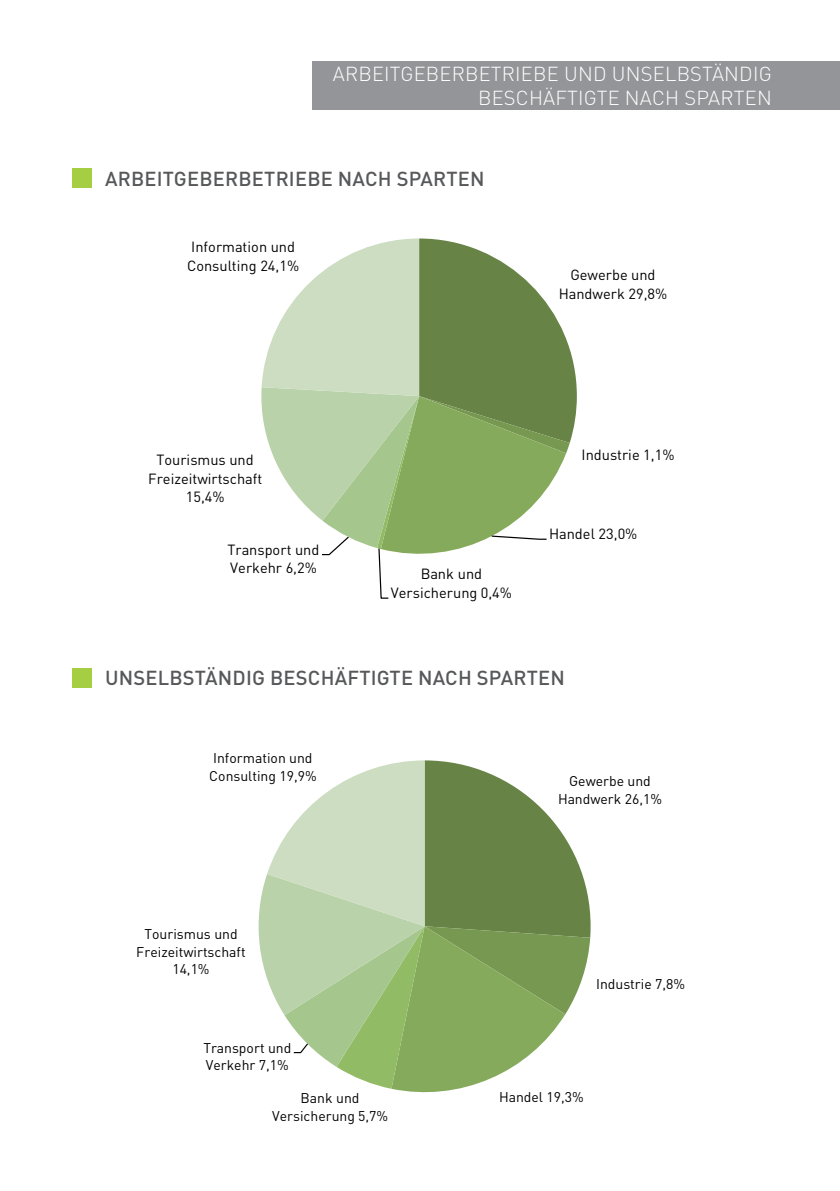
<style>
.page{position:relative;width:840px;height:1191px;background:#fff}
.page>*{position:absolute;margin:0;border:0;box-sizing:border-box;transform-origin:0 0}
.t1{font:500 20px "DIN Pro";letter-spacing:.01em;color:#57585a}
.t2{font:300 20px/24px "DIN Pro";letter-spacing:.01em;color:#fff;text-align:right}
.t3{font:14.6px/18.6px "DIN Pro";color:#000001;text-align:center}
.t4{font:14px/17.8px "DIN Pro";color:#000001;text-align:center}
</style>
<div class="page">
<div style="left:312px;top:61px;width:527px;height:49px;background:#939598"></div>
<div style="left:72px;top:168px;width:20px;height:20px;background:#a5ce43"></div>
<div style="left:72px;top:667px;width:20px;height:20px;background:#a5ce43"></div>
<svg style="left:261px;top:238px;width:315px;height:361px"></svg>
<svg style="left:258px;top:760px;width:332px;height:333px"></svg>
<h1 class="t2" style="left:332px;top:61px;width:440px">ARBEITGEBERBETRIEBE UND UNSELBSTÄNDIG<br>BESCHÄFTIGTE NACH SPARTEN</h1>
<h1 class="t1" style="left:105px;top:165px;width:381px">ARBEITGEBERBETRIEBE NACH SPARTEN</h1>
<p class="t3" style="left:187px;top:237px;width:114px;text-align:left">Information und<br>Consulting 24,1%</p>
<p class="t3" style="left:558px;top:265px;width:110px">Gewerbe und<br>Handwerk 29,8%</p>
<p class="t3" style="left:148px;top:450px;width:116px">Tourismus und<br>Freizeitwirtschaft<br>15,4%</p>
<p class="t3" style="left:227px;top:539px;width:93px;text-align:left">Transport und<br>Verkehr 6,2%</p>
<p class="t3" style="left:390px;top:564px;width:123px">Bank und<br>Versicherung 0,4%</p>
<p class="t3" style="left:581px;top:445px;width:94px">Industrie 1,1%</p>
<p class="t3" style="left:548px;top:524px;width:90px">Handel 23,0%</p>
<h1 class="t1" style="left:105px;top:664px;width:461px">UNSELBSTÄNDIG BESCHÄFTIGTE NACH SPARTEN</h1>
<p class="t4" style="left:209px;top:748px;width:109px;text-align:left">Information und<br>Consulting 19,9%</p>
<p class="t4" style="left:136px;top:924px;width:111px">Tourismus und<br>Freizeitwirtschaft<br>14,1%</p>
<p class="t4" style="left:203px;top:1038px;width:89px;text-align:left">Transport und<br>Verkehr 7,1%</p>
<p class="t4" style="left:557px;top:772px;width:105px">Gewerbe und<br>Handwerk 26,1%</p>
<p class="t4" style="left:595px;top:974px;width:90px">Industrie 7,8%</p>
<p class="t4" style="left:300px;top:1088px;width:60px">Bank und</p>
<p class="t4" style="left:499px;top:1087px;width:86px">Handel 19,3%</p>
<p class="t4" style="left:272px;top:1106px;width:117px">Versicherung 5,7%</p>
</div>
